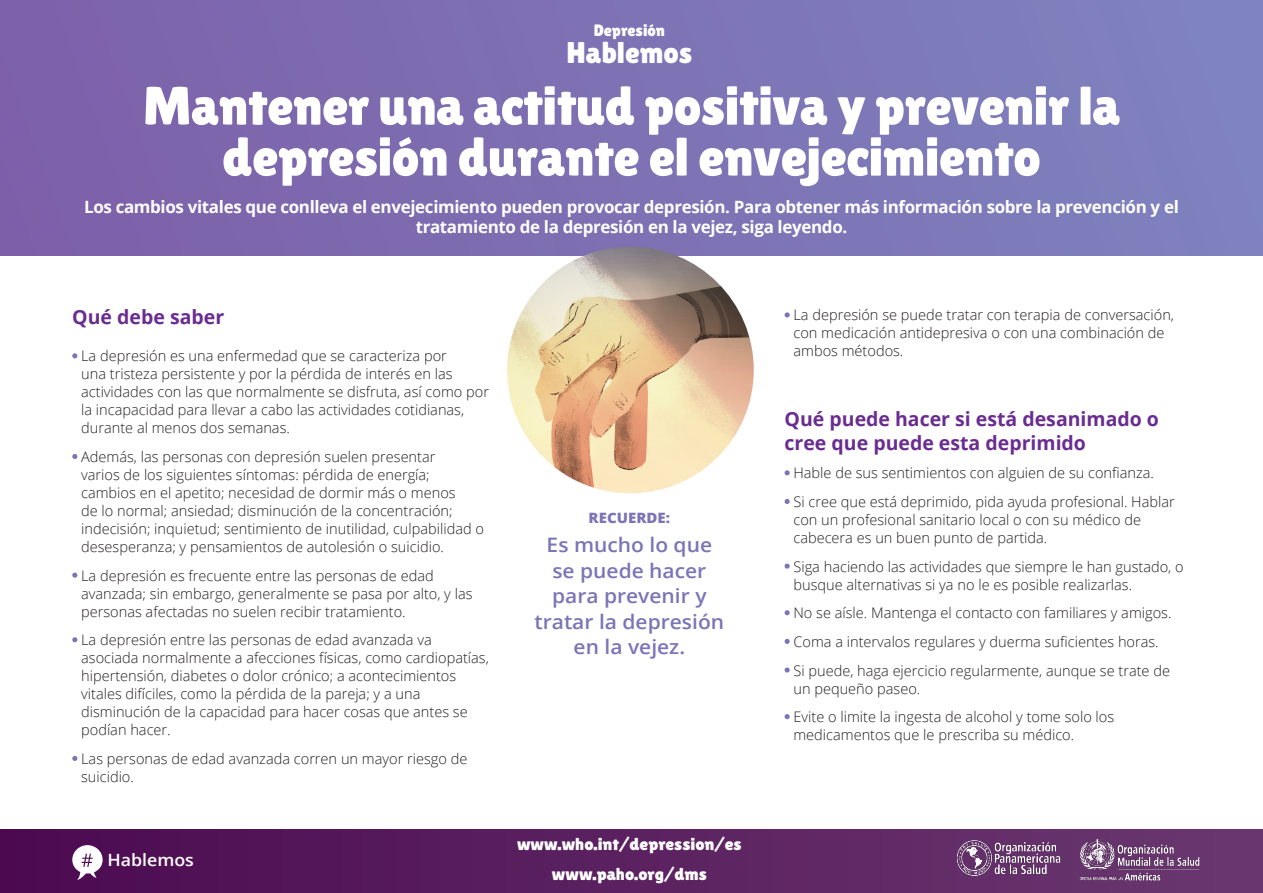
<style>
.page{position:relative;width:1263px;height:893px;background:#fff}
.page>*{position:absolute;margin:0;border:0;box-sizing:border-box;transform-origin:0 0}
.capçalera_01{font:54px/51px "Lilita One";letter-spacing:-.01em;color:#fff;text-align:center}
.t1{font:30px "Lilita One";color:#fff}
.remember{font:600 19.95px/25.5px "Open Sans";color:#7b75b7;text-align:center;scale:1.05 1}
.text_seguit{font:700 19.5px/24px "Open Sans";color:#6a2c91}
.ladillo{font:700 19.5px "Open Sans";color:#6a2c91}
.t2{font:17.1px/29.7px "Lilita One";color:#fff;text-align:center;scale:1.05 1}
.capçalera_02{font:700 16.95px/20.2px "Open Sans";letter-spacing:-.02em;color:#fff;text-align:center}
.t3{font:600 16.95px "Open Sans";color:#fff;scale:1.05 1}
.t4{font:16.5px "Lilita One";color:#fff}
.text_seguit-2{font:300 14.55px/18px "Open Sans";color:#231f20}
.remember-2{font:800 14.25px "Open Sans";color:#7b75b7;scale:1.05 1}
</style>
<div class="page">
<div style="left:0;top:829px;width:1263px;height:64px;background:linear-gradient(to right,#4c0a50,#6a3870)"></div>
<svg style="left:72px;top:845px;width:31px;height:35px"></svg>
<div style="left:0;top:0;width:1263px;height:255px;background:linear-gradient(to right,#7d60a9,#7f83bf)"></div>
<img style="left:507px;top:247px;width:247px;height:246px;border-radius:123px">
<img style="left:954px;top:829px;width:250px;height:61px">
<svg style="left:72px;top:353px;width:5px;height:5px"></svg>
<svg style="left:72px;top:454px;width:5px;height:5px"></svg>
<svg style="left:72px;top:573px;width:5px;height:5px"></svg>
<svg style="left:72px;top:637px;width:5px;height:5px"></svg>
<svg style="left:72px;top:756px;width:5px;height:5px"></svg>
<svg style="left:784px;top:312px;width:6px;height:5px"></svg>
<svg style="left:784px;top:470px;width:6px;height:5px"></svg>
<svg style="left:784px;top:499px;width:6px;height:5px"></svg>
<svg style="left:784px;top:564px;width:6px;height:5px"></svg>
<svg style="left:784px;top:610px;width:6px;height:5px"></svg>
<svg style="left:784px;top:639px;width:6px;height:5px"></svg>
<svg style="left:784px;top:667px;width:6px;height:6px"></svg>
<svg style="left:784px;top:714px;width:6px;height:5px"></svg>
<p class="t4" style="left:594px;top:21px;width:73px">Depresión</p>
<h2 class="t1" style="left:566px;top:35px;width:127px">Hablemos</h2>
<p class="capçalera_01" style="left:143px;top:80px;width:979px">Mantener una actitud positiva y prevenir la depresión durante el envejecimiento</p>
<p class="capçalera_02" style="left:84px;top:196px;width:1096px">Los cambios vitales que conlleva el envejecimiento pueden provocar depresión. Para obtener más información sobre la prevención y el tratamiento de la depresión en la vejez, siga leyendo.</p>
<p class="ladillo" style="left:72px;top:303px;width:153px">Qué debe saber</p>
<p class="text_seguit-2" style="left:81px;top:347px;width:409px">La depresión es una enfermedad que se caracteriza por<br>una tristeza persistente y por la pérdida de interés en las actividades con las que normalmente se disfruta, así como por la incapacidad para llevar a cabo las actividades cotidianas, durante al menos dos semanas.</p>
<p class="text_seguit-2" style="left:81px;top:447px;width:404px">Además, las personas con depresión suelen presentar<br>varios de los siguientes síntomas: pérdida de energía; cambios en el apetito; necesidad de dormir más o menos<br>de lo normal; ansiedad; disminución de la concentración; indecisión; inquietud; sentimiento de inutilidad, culpabilidad o desesperanza; y pensamientos de autolesión o suicidio.</p>
<p class="text_seguit-2" style="left:81px;top:566px;width:393px">La depresión es frecuente entre las personas de edad avanzada; sin embargo, generalmente se pasa por alto, y las personas afectadas no suelen recibir tratamiento.</p>
<p class="text_seguit-2" style="left:81px;top:631px;width:409px">La depresión entre las personas de edad avanzada va asociada normalmente a afecciones físicas, como cardiopatías, hipertensión, diabetes o dolor crónico; a acontecimientos vitales difíciles, como la pérdida de la pareja; y a una disminución de la capacidad para hacer cosas que antes se podían hacer.</p>
<p class="text_seguit-2" style="left:81px;top:749px;width:388px">Las personas de edad avanzada corren un mayor riesgo de suicidio.</p>
<p class="t3" style="left:107px;top:848px;width:84px">Hablemos</p>
<p class="remember-2" style="left:589px;top:507px;width:79px">RECUERDE:</p>
<p class="remember" style="left:534px;top:532px;width:182px">Es mucho lo que se puede hacer para prevenir y tratar la depresión en la vejez.</p>
<p class="t2" style="left:517px;top:829px;width:215px">www.who.int/depression/es www.paho.org/dms</p>
<p class="text_seguit-2" style="left:793px;top:306px;width:382px">La depresión se puede tratar con terapia de conversación, con medicación antidepresiva o con una combinación de ambos métodos.</p>
<p class="text_seguit" style="left:784px;top:406px;width:376px">Qué puede hacer si está desanimado o cree que puede esta deprimido</p>
<p class="text_seguit-2" style="left:793px;top:464px;width:362px">Hable de sus sentimientos con alguien de su confianza.</p>
<p class="text_seguit-2" style="left:793px;top:492px;width:383px">Si cree que está deprimido, pida ayuda profesional. Hablar con un profesional sanitario local o con su médico de cabecera es un buen punto de partida.</p>
<p class="text_seguit-2" style="left:793px;top:557px;width:392px">Siga haciendo las actividades que siempre le han gustado, o busque alternativas si ya no le es posible realizarlas.</p>
<p class="text_seguit-2" style="left:793px;top:604px;width:380px">No se aísle. Mantenga el contacto con familiares y amigos.</p>
<p class="text_seguit-2" style="left:793px;top:632px;width:367px">Coma a intervalos regulares y duerma suficientes horas.</p>
<p class="text_seguit-2" style="left:793px;top:661px;width:378px">Si puede, haga ejercicio regularmente, aunque se trate de un pequeño paseo.</p>
<p class="text_seguit-2" style="left:793px;top:707px;width:322px">Evite o limite la ingesta de alcohol y tome solo los medicamentos que le prescriba su médico.</p>
</div>
